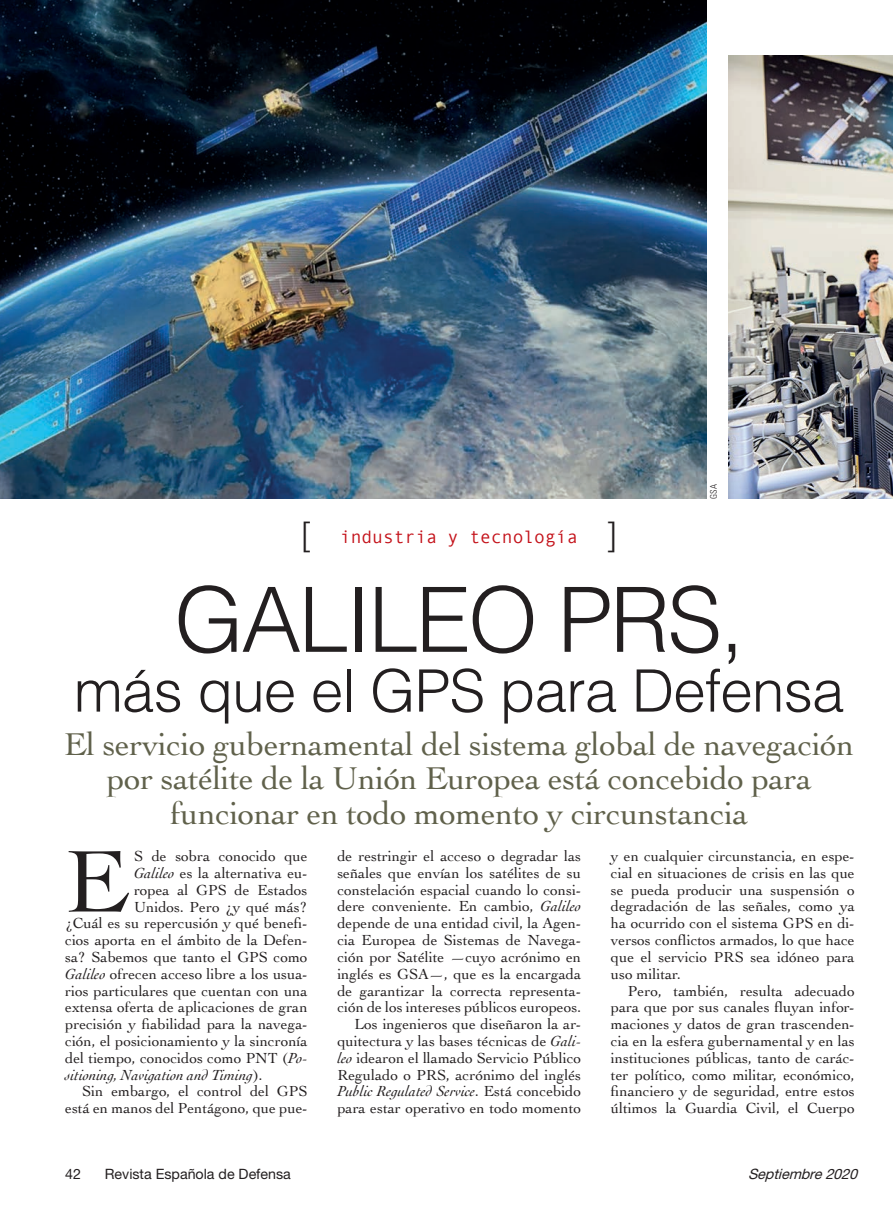
<style>
.page{position:relative;width:893px;height:1217px;background:#fff}
.page>*{position:absolute;margin:0;border:0;box-sizing:border-box;transform-origin:0 0}
.Texto_general{font:92.4px "Cochin";color:#231f20}
.Título_B{font:300 90px "Helvetica";letter-spacing:-.03em;color:#231f20}
.Título_B-2{font:300 58.5px "Helvetica";letter-spacing:-.015em;color:#231f20}
.Entradilla{font:33px/34.5px "Cochin";letter-spacing:-.01em;color:#60614b;text-align:center}
.t1{font:300 33px "Helvetica";color:#231f20}
.t2{font:18px "Monotypecom";color:#c4121a}
.Texto_general-2{font:15.3px/16.8px "Cochin";color:#231f20;text-align:justify}
.Texto_general-3{font:italic 15.3px "Cochin";color:#231f20}
.t3{font:14.25px "Helvetica Neue";color:#231f20}
.t4{font:italic 14.25px "Helvetica Neue";color:#231f20}
.Crédito_foto{font:300 condensed 9px "Univers";color:#231f20}
.s1{font-family:"Helvetica";font-weight:300;font-size:33px;color:#231f20}
.s2{font-style:italic}
.s3{font-style:normal}
</style>
<div class="page">
<img style="left:0;top:0;width:707px;height:498px">
<img style="left:728px;top:55px;width:165px;height:443px">
<p class="Crédito_foto" style="left:708px;top:498px;width:16px;rotate:-90deg">GSA</p>
<p class="t1" style="left:301px;top:513px;width:12px">[</p>
<p class="t2" style="left:340px;top:526px;width:279px">industria y tecnología <span class="s1">]</span></p>
<p class="Título_B" style="left:174px;top:563px;width:572px">GALILEO PRS,</p>
<p class="Título_B-2" style="left:74px;top:654px;width:772px">más que el GPS para Defensa</p>
<p class="Entradilla" style="left:64px;top:725px;width:791px">El servicio gubernamental del sistema global de navegación por satélite de la Unión Europea está concebido para funcionar en todo momento y circunstancia</p>
<p class="Texto_general" style="left:65px;top:818px;width:65px">E</p>
<p class="Texto_general-2" style="left:134px;top:846px;width:175px">S de sobra conocido que</p>
<p class="Texto_general-2" style="left:134px;top:863px;width:175px"><span class="s2">Galileo</span> es la alternativa eu-</p>
<p class="Texto_general-2" style="left:134px;top:880px;width:175px">ropea al GPS de Estados</p>
<p class="Texto_general-2" style="left:134px;top:897px;width:175px">Unidos. Pero ¿y qué más?</p>
<p class="Texto_general-2" style="left:65px;top:914px;width:244px">¿Cuál es su repercusión y qué benefi-</p>
<p class="Texto_general-2" style="left:65px;top:930px;width:244px">cios aporta en el ámbito de la Defen-</p>
<p class="Texto_general-2" style="left:65px;top:947px;width:244px">sa? Sabemos que tanto el GPS como</p>
<p class="Texto_general-2" style="left:65px;top:964px;width:244px"><span class="s2">Galileo</span> ofrecen acceso libre a los usua-</p>
<p class="Texto_general-2" style="left:65px;top:981px;width:244px">rios particulares que cuentan con una</p>
<p class="Texto_general-2" style="left:65px;top:998px;width:244px">extensa oferta de aplicaciones de gran</p>
<p class="Texto_general-2" style="left:65px;top:1014px;width:244px">precisión y fiabilidad para la navega-</p>
<p class="Texto_general-2" style="left:65px;top:1031px;width:244px">ción, el posicionamiento y la sincronía</p>
<p class="Texto_general-2" style="left:65px;top:1048px;width:244px">del tiempo, conocidos como PNT (<span class="s2">Po-</span></p>
<p class="Texto_general-3" style="left:65px;top:1063px;width:199px">sitioning, Navigation and Timing<span class="s3">).</span></p>
<p class="Texto_general-2" style="left:65px;top:1082px;width:244px;text-align:right">Sin embargo, el control del GPS está en manos del Pentágono, que pue-</p>
<p class="Texto_general-2" style="left:337px;top:846px;width:245px">de restringir el acceso o degradar las señales que envían los satélites de su constelación espacial cuando lo consi&shy;dere conveniente. En cambio, <span class="s2">Galileo </span>depende de una entidad civil, la Agen&shy;cia Europea de Sistemas de Navega&shy;ción por Satélite —cuyo acrónimo en inglés es GSA—, que es la encargada de garantizar la correcta representa&shy;ción de los intereses públicos europeos.</p>
<p class="Texto_general-2" style="left:337px;top:1014px;width:245px;text-indent:17px">Los ingenieros que diseñaron la ar&shy;quitectura y las bases técnicas de <span class="s2">Gali&shy;leo</span> idearon el llamado Servicio Público Regulado o PRS, acrónimo del inglés <span class="s2">Public Regulated Service</span>. Está concebido para estar operativo en todo momento</p>
<p class="Texto_general-2" style="left:611px;top:846px;width:245px">y en cualquier circunstancia, en espe&shy;cial en situaciones de crisis en las que se pueda producir una suspensión o degradación de las señales, como ya ha ocurrido con el sistema GPS en di&shy;versos conflictos armados, lo que hace que el servicio PRS sea idóneo para uso militar.</p>
<p class="Texto_general-2" style="left:611px;top:981px;width:245px;text-indent:17px">Pero, también, resulta adecuado para que por sus canales fluyan infor&shy;maciones y datos de gran trascenden&shy;cia en la esfera gubernamental y en las instituciones públicas, tanto de carác&shy;ter político, como militar, económico, financiero y de seguridad, entre estos últimos la Guardia Civil, el Cuerpo</p>
<p class="t3" style="left:65px;top:1164px;width:17px">42</p>
<p class="t3" style="left:105px;top:1164px;width:188px">Revista Española de Defensa</p>
<p class="t4" style="left:748px;top:1164px;width:115px">Septiembre2020</p>
</div>
